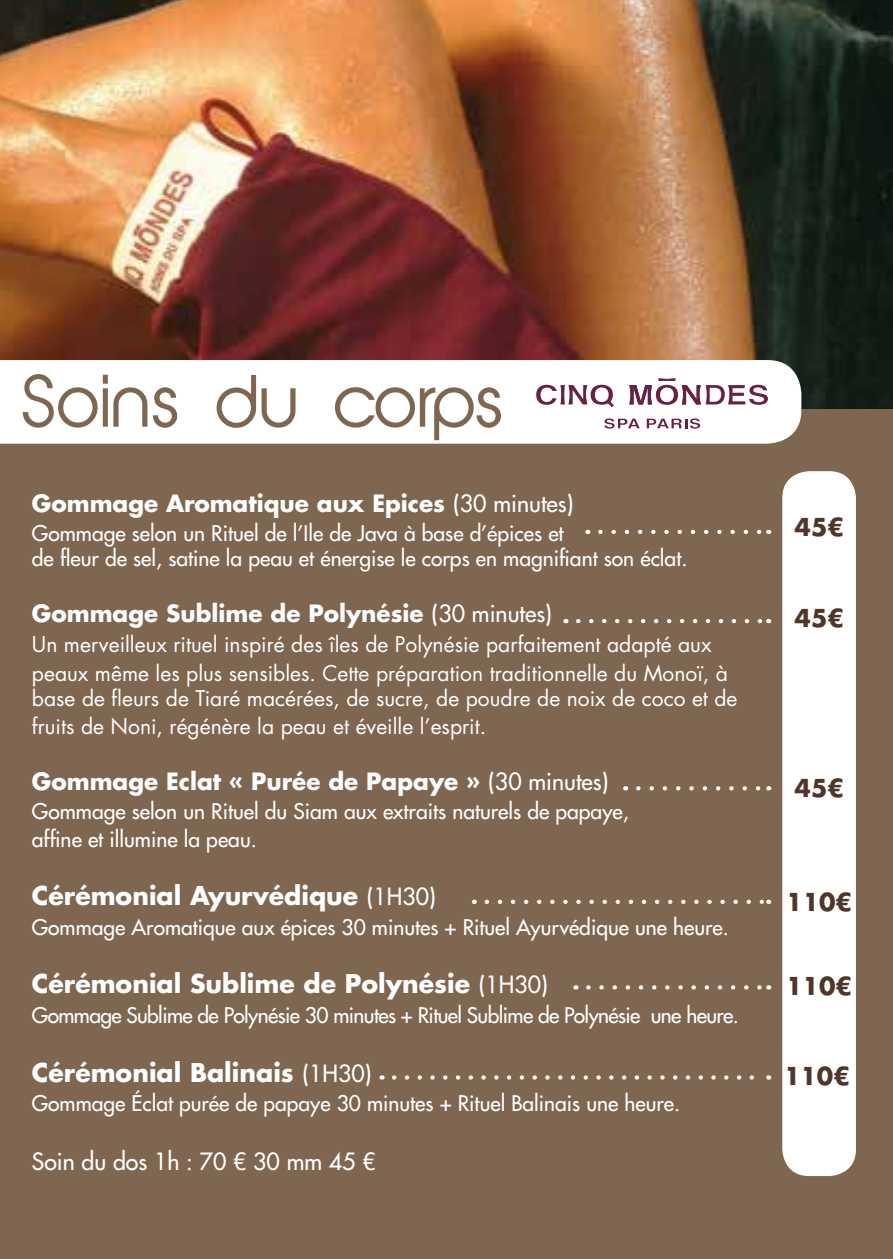
<style>
.page{position:relative;width:893px;height:1259px;background:#7f6650}
.page>*{position:absolute;margin:0;border:0;box-sizing:border-box;transform-origin:0 0}
.t1{font:67.5px "Abeatby Kai";color:#7f6650}
.t2{font:700 25.2px "Futura Std";color:#fff}
.t3{font:700 24px "Futura Std";color:#503629}
.t4{font:700 23.1px "Futura Std";color:#fff}
.t5{font:500 23.1px "Futura Std";color:#fff}
.t6{font:500 21px/25.2px "Futura Std";color:#fff}
.t7{font:21px/29.4px "Futura Std";color:#fff}
.t8{font:500 21px "Futura Std";letter-spacing:-.03em;color:#fff}
.s1{font-weight:500}
.s2{font-weight:500;font-size:23.1px}
</style>
<div class="page">
<div style="left:782px;top:471px;width:74px;height:705px;background:#fff;border-radius:27px"></div>
<svg style="left:600px;top:530px;width:162px;height:4px"></svg>
<svg style="left:578px;top:619px;width:184px;height:4px"></svg>
<svg style="left:638px;top:786px;width:123px;height:4px"></svg>
<svg style="left:487px;top:899px;width:275px;height:5px"></svg>
<svg style="left:588px;top:985px;width:174px;height:4px"></svg>
<svg style="left:394px;top:1075px;width:360px;height:4px"></svg>
<img style="left:0;top:0;width:893px;height:408px">
<div style="left:0;top:360px;width:801px;height:84px;background:#fff"></div>
<svg style="left:536px;top:385px;width:78px;height:22px;background:#c6abb9"></svg>
<svg style="left:629px;top:378px;width:139px;height:27px;background:#cbb3bf"></svg>
<svg style="left:647px;top:418px;width:53px;height:10px"></svg>
<svg style="left:604px;top:418px;width:36px;height:10px"></svg>
<h1 class="t1" style="left:23px;top:374px;width:485px">Soins du corps</h1>
<p class="t4" style="left:32px;top:488px;width:543px">Gommage Aromatique aux Epices <span class="s1">(30 minutes)</span></p>
<p class="t6" style="left:32px;top:521px;width:657px">Gommage selon un Rituel de l’Ile de Java à base d’épices et<br>de fleur de sel, satine la peau et énergise le corps en magnifiant son éclat.</p>
<p class="t4" style="left:32px;top:598px;width:522px">Gommage Sublime de Polynésie <span class="s1">(30 minutes)</span></p>
<p class="t7" style="left:32px;top:629px;width:698px">Un merveilleux rituel inspiré des îles de Polynésie parfaitement adapté aux peaux même les plus sensibles. Cette préparation traditionnelle du Monoï, à</p>
<p class="t7" style="left:32px;top:685px;width:707px;line-height:27.9px">base de fleurs de Tiaré macérées, de sucre, de poudre de noix de coco et de fruits de Noni, régénère la peau et éveille l’esprit.</p>
<p class="t4" style="left:32px;top:766px;width:578px">Gommage Eclat « Purée de Papaye » <span class="s1">(30 minutes)</span></p>
<p class="t6" style="left:32px;top:797px;width:598px;line-height:27.9px">Gommage selon un Rituel du Siam aux extraits naturels de papaye, affine et illumine la peau.</p>
<p class="t2" style="left:32px;top:879px;width:406px">Cérémonial Ayurvédique <span class="s2">(1H30)</span></p>
<p class="t6" style="left:32px;top:914px;width:698px">Gommage Aromatique aux épices 30 minutes + Rituel Ayurvédique une heure.</p>
<p class="t2" style="left:32px;top:967px;width:517px">Cérémonial Sublime de Polynésie <span class="s2">(1H30)</span></p>
<p class="t8" style="left:32px;top:1002px;width:708px">Gommage Sublime de Polynésie 30 minutes + Rituel Sublime de Polynésie une heure.</p>
<p class="t2" style="left:32px;top:1055px;width:341px">Cérémonial Balinais <span class="s2">(1H30)</span></p>
<p class="t6" style="left:32px;top:1090px;width:650px">Gommage Éclat purée de papaye 30 minutes + Rituel Balinais une heure.</p>
<p class="t5" style="left:32px;top:1147px;width:345px">Soin du dos 1h : 70 € 30 mm 45 €</p>
<p class="t3" style="left:794px;top:511px;width:51px">45€</p>
<p class="t3" style="left:794px;top:602px;width:51px">45€</p>
<p class="t3" style="left:794px;top:772px;width:51px">45€</p>
<p class="t3" style="left:786px;top:885px;width:67px">110€</p>
<p class="t3" style="left:786px;top:970px;width:67px">110€</p>
<p class="t3" style="left:784px;top:1059px;width:67px">110€</p>
</div>
